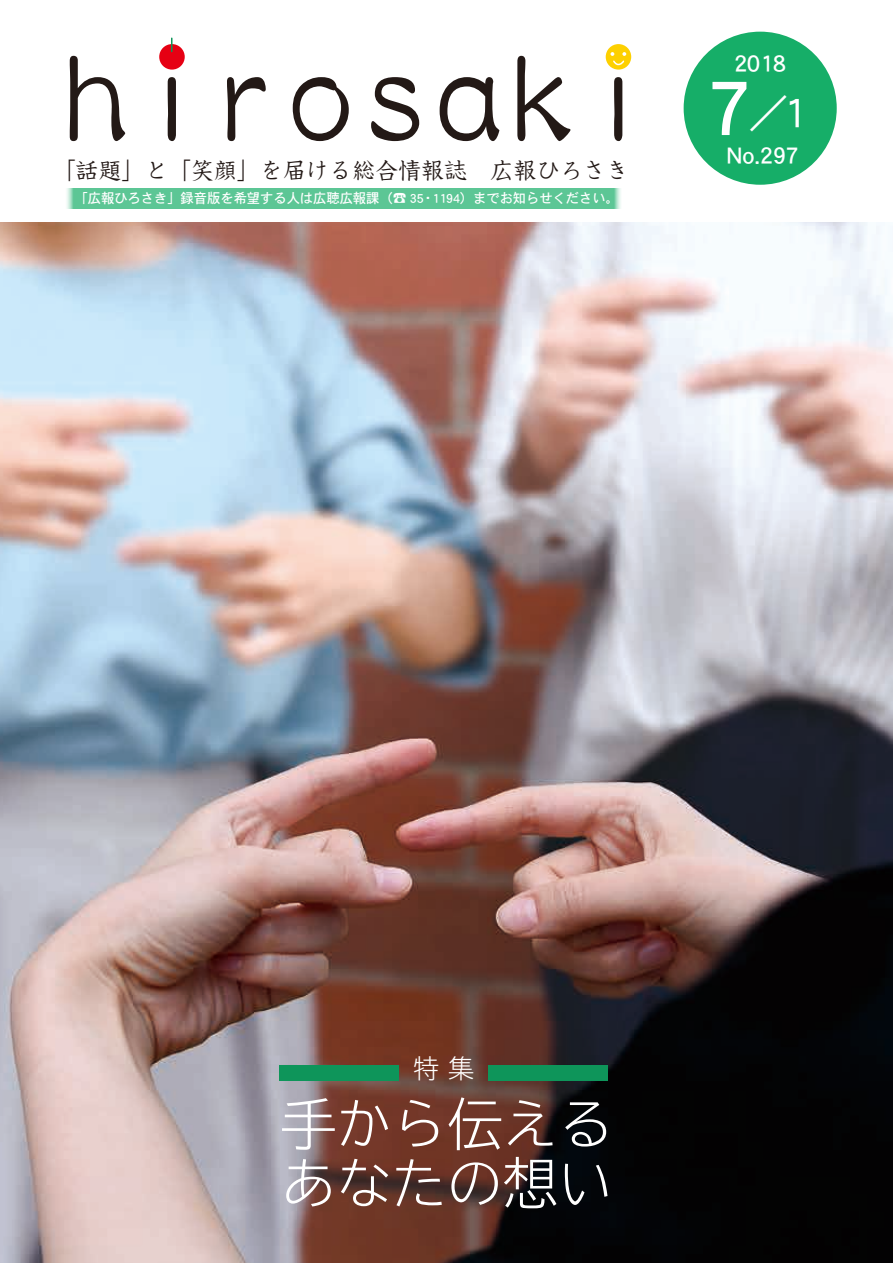
<style>
.page{position:relative;width:893px;height:1263px;background:#fff}
.page>*{position:absolute;margin:0;border:0;box-sizing:border-box;transform-origin:0 0}
.t1{font:144px "DF Lei Sho Std W5";letter-spacing:-.38em;color:#231916;scale:.83 1}
.t2{font:300 55.5px/59.4px "TBUD Go Std Super";color:#fff}
.t3{font:40.5px "DFHS Gothic Std W5";color:#fff}
.t4{font:25.5px "DFHS Gothic Std W5";color:#fff}
.t5{font:300 25.5px "TBUD Go Std Super";color:#fff}
.t6{font:24px "DF Kyo Ka Sho Std W4";letter-spacing:-.04em;color:#231916}
.t7{font:13.8px "DFHS Gothic Std W5";letter-spacing:-.01em;color:#fff}
.s1{font-size:85.05px}
</style>
<div class="page">
<img style="left:0;top:222px;width:893px;height:1041px">
<div style="left:159px;top:44px;width:26px;height:26px;background:#e60013;border-radius:50%"></div>
<div style="left:606px;top:44px;width:25px;height:26px;background:#fdd000;border-radius:50%"></div>
<svg style="left:171px;top:38px;width:1px;height:14px"></svg>
<svg style="left:610px;top:52px;width:16px;height:16px"></svg>
<div style="left:684px;top:32px;width:153px;height:153px;background:#16ae68;border-radius:50%"></div>
<div style="left:65px;top:188px;width:557px;height:21px;background:#5cc695"></div>
<div style="left:279px;top:1065px;width:119px;height:16px;background:#0e955a"></div>
<div style="left:488px;top:1065px;width:120px;height:16px;background:#0e955a"></div>
<h1 class="t1" style="left:37px;top:21px;width:774px">ｈｉｒｏｓａｋｉ</h1>
<h3 class="t6" style="left:52px;top:158px;width:578px">「話題」と「笑顔」を届ける総合情報誌　広報ひろさき</h3>
<p class="t7" style="left:75px;top:191px;width:546px">「広報ひろさき」録音版を希望する人は広聴広報課（☎ 35・1194）までお知らせください。</p>
<h3 class="t4" style="left:734px;top:49px;width:53px">2018</h3>
<h3 class="t3" style="left:708px;top:92px;width:111px"><span class="s1">7</span>／１</h3>
<h3 class="t4" style="left:726px;top:141px;width:74px">No.297</h3>
<h3 class="t5" style="left:414px;top:1047px;width:62px">特 集</h3>
<h2 class="t2" style="left:281px;top:1093px;width:335px">手から伝えるあなたの想い</h2>
</div>
